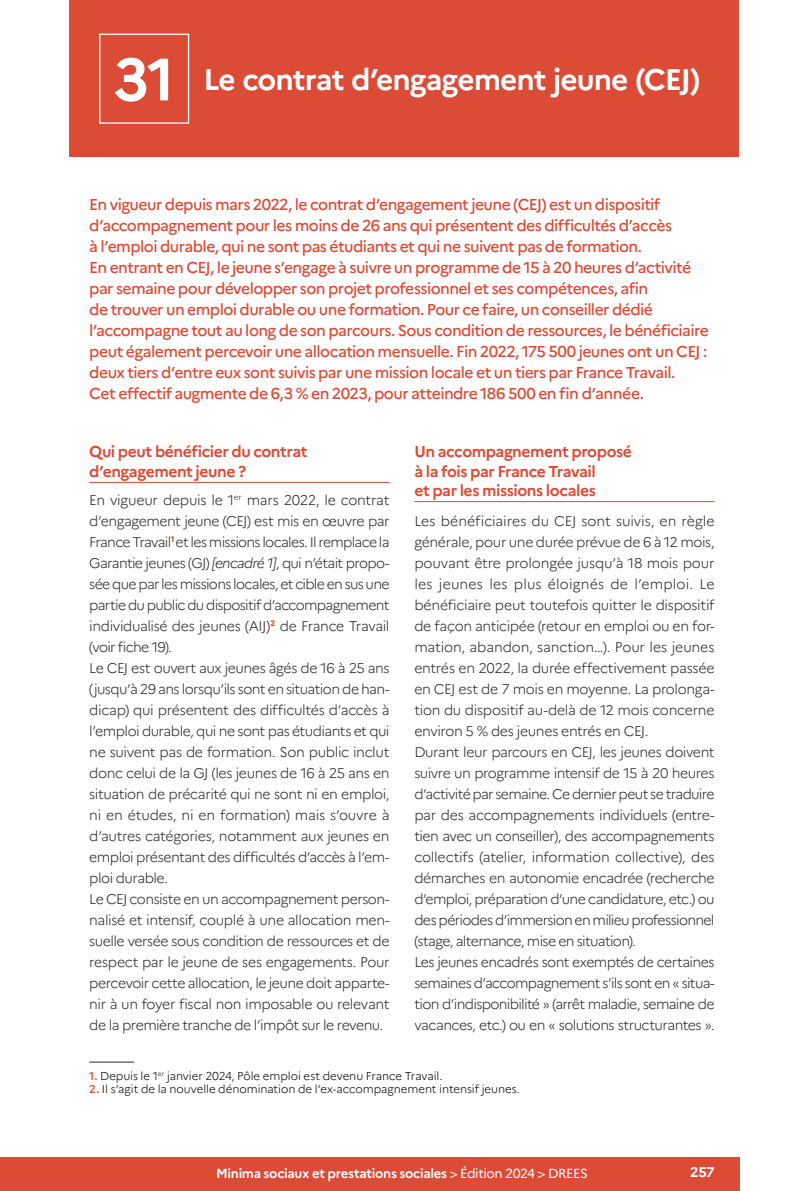
<style>
.page{position:relative;width:794px;height:1191px;background:#fff}
.page>*{position:absolute;margin:0;border:0;box-sizing:border-box;transform-origin:0 0}
.Fiche_num{font:700 59.5px "Marianne";color:#fff}
.Titre_1__Titre_fiche{font:700 29.75px "Marianne";letter-spacing:-.03em;color:#fff}
.Chapô{font:500 15.75px/21px "Marianne";letter-spacing:-.035em;color:#dc4b36}
.Titre_2__Inter{font:700 15.75px/19.2px "Marianne";letter-spacing:-.03em;color:#dc4b36}
.Texte{font:300 14px/21px "Marianne";letter-spacing:-.035em;color:#272726;text-align:justify}
.Txt-Nono_Grep{font:300 14px/21px "Marianne";letter-spacing:-.04em;color:#272726;text-align:justify}
.t1{font:700 14px "Marianne";color:#fff}
.t2{font:700 13.12px "Marianne";letter-spacing:-.025em;color:#fff}
.t3{font:300 11.38px "Marianne";letter-spacing:-.005em;color:#000}
.s1{font-style:italic}
.s2{font-weight:700;color:#e06046}
.s3{font-weight:400}
</style>
<div class="page">
<div style="left:0;top:1157px;width:739px;height:34px;background:#dc4b36"></div>
<div style="left:69px;top:0;width:670px;height:156px;background:#dc4b36"></div>
<div style="left:99px;top:34px;width:90px;height:90px;border:1px solid #fff"></div>
<hr style="left:89px;top:482px;width:300px;height:1px;background:#dc4b36">
<hr style="left:414px;top:501px;width:300px;height:1px;background:#dc4b36">
<hr style="left:89px;top:1061px;width:45px;height:1px;background:#272726">
<p class="Fiche_num" style="left:113px;top:43px;width:63px">31</p>
<p class="Titre_1__Titre_fiche" style="left:203px;top:61px;width:499px">Le contrat d’engagement jeune (CEJ)</p>
<p class="Chapô" style="left:89px;top:194px;width:621px">En vigueur depuis mars 2022, le contrat d’engagement jeune (CEJ) est un dispositif d’accompagnement pour les moins de 26 ans qui présentent des difficultés d’accès<br>à l’emploi durable, qui ne sont pas étudiants et qui ne suivent pas de formation.<br>En entrant en CEJ, le jeune s’engage à suivre un programme de 15 à 20 heures d’activité par semaine pour développer son projet professionnel et ses compétences, afin<br>de trouver un emploi durable ou une formation. Pour ce faire, un conseiller dédié l’accompagne tout au long de son parcours. Sous condition de ressources, le bénéficiaire peut également percevoir une allocation mensuelle. Fin 2022, 175 500 jeunes ont un CEJ : deux tiers d’entre eux sont suivis par une mission locale et un tiers par France Travail.<br>Cet effectif augmente de 6,3 % en 2023, pour atteindre 186 500 en fin d’année.</p>
<p class="Titre_2__Inter" style="left:89px;top:442px;width:220px">Qui peut bénéficier du contrat d’engagement jeune ?</p>
<p class="Texte" style="left:89px;top:489px;width:302px">En vigueur depuis le 1<sup>er</sup> mars 2022, le contrat d’engagement jeune (CEJ) est mis en œuvre par France Travail<sup>1</sup> et les missions locales. Il remplace la Garantie jeunes (GJ) <span class="s1">[encadré 1]</span>, qui n’était propo&shy;sée que par les missions locales, et cible en sus une partie du public du dispositif d’accompagnement individualisé des jeunes (AIJ)<sup>2</sup> de France Travail (voir fiche 19).</p>
<p class="Texte" style="left:89px;top:657px;width:302px">Le CEJ est ouvert aux jeunes âgés de 16 à 25 ans (jusqu’à 29 ans lorsqu’ils sont en situation de han&shy;dicap) qui présentent des difficultés d’accès à l’emploi durable, qui ne sont pas étudiants et qui ne suivent pas de formation. Son public inclut donc celui de la GJ (les jeunes de 16 à 25 ans en situation de précarité qui ne sont ni en emploi, ni en études, ni en formation) mais s’ouvre à d’autres catégories, notamment aux jeunes en emploi présentant des difficultés d’accès à l’em&shy;ploi durable.</p>
<p class="Texte" style="left:89px;top:888px;width:302px">Le CEJ consiste en un accompagnement person&shy;nalisé et intensif, couplé à une allocation men&shy;suelle versée sous condition de ressources et de respect par le jeune de ses engagements. Pour percevoir cette allocation, le jeune doit apparte&shy;nir à un foyer fiscal non imposable ou relevant de la première tranche de l’impôt sur le revenu.</p>
<p class="Titre_2__Inter" style="left:414px;top:442px;width:219px">Un accompagnement proposé à la fois par France Travail<br>et par les missions locales</p>
<p class="Texte" style="left:414px;top:510px;width:302px">Les bénéficiaires du CEJ sont suivis, en règle générale, pour une durée prévue de 6 à 12 mois, pouvant être prolongée jusqu’à 18 mois pour les jeunes les plus éloignés de l’emploi. Le bénéficiaire peut toutefois quitter le dispositif de façon anticipée (retour en emploi ou en for&shy;mation, abandon, sanction…). Pour les jeunes entrés en 2022, la durée effectivement passée en CEJ est de 7 mois en moyenne. La prolonga&shy;tion du dispositif au-delà de 12 mois concerne environ 5 % des jeunes entrés en CEJ.</p>
<p class="Texte" style="left:414px;top:741px;width:302px">Durant leur parcours en CEJ, les jeunes doivent suivre un programme intensif de 15 à 20 heures d’activité par semaine. Ce dernier peut se traduire par des accompagnements individuels (entre&shy;tien avec un conseiller), des accompagnements collectifs (atelier, information collective), des démarches en autonomie encadrée (recherche d’emploi, préparation d’une candidature, etc.) ou des périodes d’immersion en milieu professionnel (stage, alternance, mise en situation).</p>
<p class="Txt-Nono_Grep" style="left:414px;top:951px;width:302px">Les jeunes encadrés sont exemptés de certaines semaines d’accompagnement s’ils sont en « situa&shy;tion d’indisponibilité » (arrêt maladie, semaine de vacances, etc.) ou en « solutions structurantes ».</p>
<p class="t3" style="left:89px;top:1068px;width:355px"><span class="s2">1.</span> Depuis le 1<sup>er</sup> janvier 2024, Pôle emploi est devenu France Travail.</p>
<p class="t3" style="left:89px;top:1082px;width:432px"><span class="s2">2.</span> Il s’agit de la nouvelle dénomination de l’ex-accompagnement intensif jeunes.</p>
<p class="t2" style="left:216px;top:1165px;width:373px">Minima sociaux et prestations sociales <span class="s3">&gt; Édition 2024 &gt; DREES</span></p>
<p class="t1" style="left:690px;top:1163px;width:26px">257</p>
</div>
